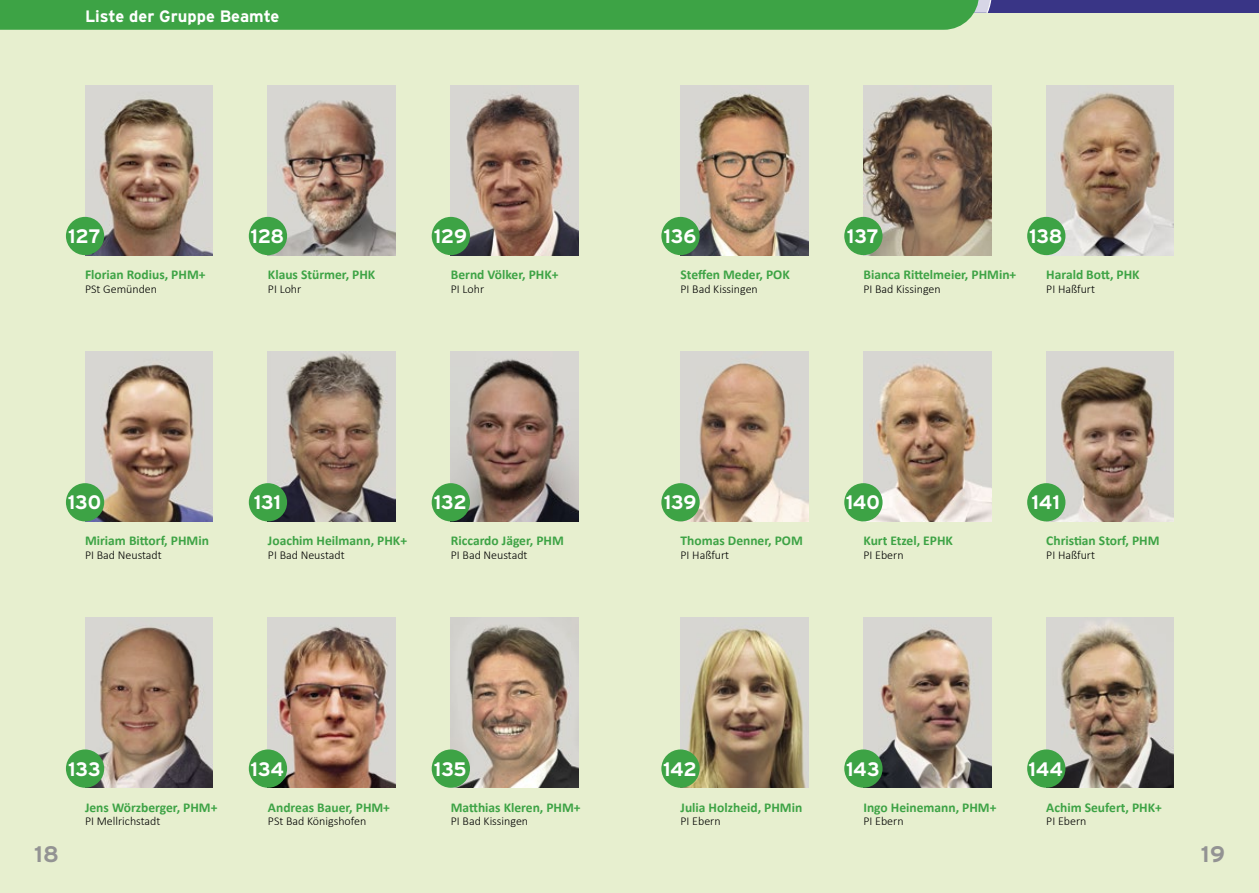
<style>
.page{position:relative;width:1259px;height:893px;background:#e7efcf}
.page>*{position:absolute;margin:0;border:0;box-sizing:border-box;transform-origin:0 0}
.t1{font:700 22.5px "Interstate";color:#939393}
.t2{font:700 19.5px "Interstate";letter-spacing:-.005em;color:#fff}
.t3{font:700 16.5px "Interstate";color:#fff}
.t4{font:700 13.5px "Calibri";color:#3da345}
.t5{font:300 12px "Calibri";color:#000}
</style>
<div class="page">
<img style="left:680px;top:618px;width:128px;height:170px">
<img style="left:863px;top:618px;width:128px;height:170px">
<img style="left:1046px;top:618px;width:128px;height:170px">
<img style="left:680px;top:351px;width:128px;height:170px">
<img style="left:863px;top:351px;width:128px;height:170px">
<img style="left:1046px;top:351px;width:128px;height:170px">
<img style="left:863px;top:85px;width:128px;height:170px">
<img style="left:1046px;top:85px;width:128px;height:170px">
<img style="left:451px;top:618px;width:127px;height:170px">
<img style="left:268px;top:618px;width:127px;height:170px">
<img style="left:85px;top:351px;width:128px;height:170px">
<img style="left:451px;top:351px;width:127px;height:170px">
<img style="left:85px;top:618px;width:128px;height:170px">
<img style="left:268px;top:85px;width:127px;height:170px">
<img style="left:85px;top:85px;width:128px;height:170px">
<img style="left:451px;top:85px;width:127px;height:170px">
<div style="left:66px;top:217px;width:38px;height:38px;background:#3da345;border-radius:50%"></div>
<div style="left:249px;top:217px;width:38px;height:38px;background:#3da345;border-radius:50%"></div>
<div style="left:432px;top:217px;width:38px;height:38px;background:#3da345;border-radius:50%"></div>
<div style="left:66px;top:483px;width:38px;height:38px;background:#3da345;border-radius:50%"></div>
<img style="left:268px;top:351px;width:127px;height:170px">
<div style="left:249px;top:483px;width:38px;height:38px;background:#3da345;border-radius:50%"></div>
<div style="left:432px;top:483px;width:38px;height:38px;background:#3da345;border-radius:50%"></div>
<div style="left:66px;top:749px;width:38px;height:39px;background:#3da345;border-radius:50%"></div>
<div style="left:249px;top:749px;width:38px;height:39px;background:#3da345;border-radius:50%"></div>
<div style="left:432px;top:749px;width:38px;height:39px;background:#3da345;border-radius:50%"></div>
<img style="left:680px;top:85px;width:128px;height:170px">
<div style="left:661px;top:217px;width:38px;height:38px;background:#3da345;border-radius:50%"></div>
<div style="left:844px;top:217px;width:38px;height:38px;background:#3da345;border-radius:50%"></div>
<div style="left:1027px;top:217px;width:38px;height:38px;background:#3da345;border-radius:50%"></div>
<div style="left:661px;top:483px;width:38px;height:38px;background:#3da345;border-radius:50%"></div>
<div style="left:844px;top:483px;width:38px;height:38px;background:#3da345;border-radius:50%"></div>
<div style="left:1027px;top:483px;width:38px;height:38px;background:#3da345;border-radius:50%"></div>
<div style="left:661px;top:749px;width:38px;height:39px;background:#3da345;border-radius:50%"></div>
<div style="left:844px;top:749px;width:38px;height:39px;background:#3da345;border-radius:50%"></div>
<div style="left:1027px;top:749px;width:38px;height:39px;background:#3da345;border-radius:50%"></div>
<div style="left:959px;top:0;width:300px;height:13px;background:#393586"></div>
<div style="left:0;top:0;width:992px;height:30px;background:#3da345"></div>
<p class="t3" style="left:85px;top:7px;width:196px">Liste der Gruppe Beamte</p>
<h2 class="t2" style="left:68px;top:225px;width:34px">127</h2>
<h2 class="t2" style="left:250px;top:225px;width:35px">128</h2>
<p class="t4" style="left:268px;top:266px;width:109px">Klaus Stürmer, PHK</p>
<p class="t5" style="left:268px;top:281px;width:35px">PI Lohr</p>
<p class="t4" style="left:85px;top:266px;width:122px">Florian Rodius, PHM+</p>
<p class="t5" style="left:85px;top:281px;width:74px">PSt Gemünden</p>
<h2 class="t2" style="left:434px;top:225px;width:35px">129</h2>
<p class="t4" style="left:451px;top:266px;width:109px">Bernd Völker, PHK+</p>
<p class="t5" style="left:451px;top:281px;width:35px">PI Lohr</p>
<h2 class="t2" style="left:663px;top:225px;width:34px">136</h2>
<h2 class="t2" style="left:847px;top:225px;width:33px">137</h2>
<p class="t4" style="left:863px;top:266px;width:154px">Bianca Rittelmeier, PHMin+</p>
<p class="t5" style="left:863px;top:281px;width:79px">PI Bad Kissingen</p>
<p class="t4" style="left:680px;top:266px;width:111px">Steffen Meder, POK</p>
<p class="t5" style="left:680px;top:281px;width:79px">PI Bad Kissingen</p>
<h2 class="t2" style="left:1029px;top:225px;width:35px">138</h2>
<p class="t4" style="left:1046px;top:266px;width:95px">Harald Bott, PHK</p>
<p class="t5" style="left:1046px;top:281px;width:50px">PI Haßfurt</p>
<h2 class="t2" style="left:68px;top:492px;width:35px">130</h2>
<h2 class="t2" style="left:254px;top:492px;width:29px">131</h2>
<p class="t4" style="left:268px;top:532px;width:141px">Joachim Heilmann, PHK+</p>
<p class="t5" style="left:268px;top:547px;width:78px">PI Bad Neustadt</p>
<p class="t4" style="left:85px;top:532px;width:125px">Miriam Bittorf, PHMin</p>
<p class="t5" style="left:85px;top:547px;width:78px">PI Bad Neustadt</p>
<h2 class="t2" style="left:434px;top:492px;width:34px">132</h2>
<p class="t4" style="left:451px;top:532px;width:115px">Riccardo Jäger, PHM</p>
<p class="t5" style="left:451px;top:547px;width:78px">PI Bad Neustadt</p>
<h2 class="t2" style="left:663px;top:492px;width:34px">139</h2>
<h2 class="t2" style="left:846px;top:492px;width:36px">140</h2>
<p class="t4" style="left:863px;top:532px;width:91px">Kurt Etzel, EPHK</p>
<p class="t5" style="left:863px;top:547px;width:42px">PI Ebern</p>
<p class="t4" style="left:680px;top:532px;width:124px">Thomas Denner, POM</p>
<p class="t5" style="left:680px;top:547px;width:50px">PI Haßfurt</p>
<h2 class="t2" style="left:1031px;top:492px;width:30px">141</h2>
<p class="t4" style="left:1046px;top:532px;width:115px">Christian Storf, PHM</p>
<p class="t5" style="left:1046px;top:547px;width:50px">PI Haßfurt</p>
<h2 class="t2" style="left:68px;top:758px;width:34px">133</h2>
<h2 class="t2" style="left:251px;top:758px;width:35px">134</h2>
<p class="t4" style="left:268px;top:799px;width:124px">Andreas Bauer, PHM+</p>
<p class="t5" style="left:268px;top:814px;width:100px">PSt Bad Königshofen</p>
<p class="t4" style="left:85px;top:799px;width:134px">Jens Wörzberger, PHM+</p>
<p class="t5" style="left:85px;top:814px;width:77px">PI Mellrichstadt</p>
<h2 class="t2" style="left:434px;top:758px;width:34px">135</h2>
<p class="t4" style="left:451px;top:799px;width:131px">Matthias Kleren, PHM+</p>
<p class="t5" style="left:451px;top:814px;width:79px">PI Bad Kissingen</p>
<h2 class="t2" style="left:663px;top:758px;width:35px">142</h2>
<h2 class="t2" style="left:846px;top:758px;width:35px">143</h2>
<p class="t4" style="left:863px;top:799px;width:134px">Ingo Heinemann, PHM+</p>
<p class="t5" style="left:863px;top:814px;width:42px">PI Ebern</p>
<p class="t4" style="left:680px;top:799px;width:123px">Julia Holzheid, PHMin</p>
<p class="t5" style="left:680px;top:814px;width:42px">PI Ebern</p>
<h2 class="t2" style="left:1028px;top:758px;width:36px">144</h2>
<p class="t4" style="left:1046px;top:799px;width:117px">Achim Seufert, PHK+</p>
<p class="t5" style="left:1046px;top:814px;width:42px">PI Ebern</p>
<h1 class="t1" style="left:34px;top:842px;width:26px">18</h1>
<h1 class="t1" style="left:1200px;top:842px;width:26px">19</h1>
</div>
